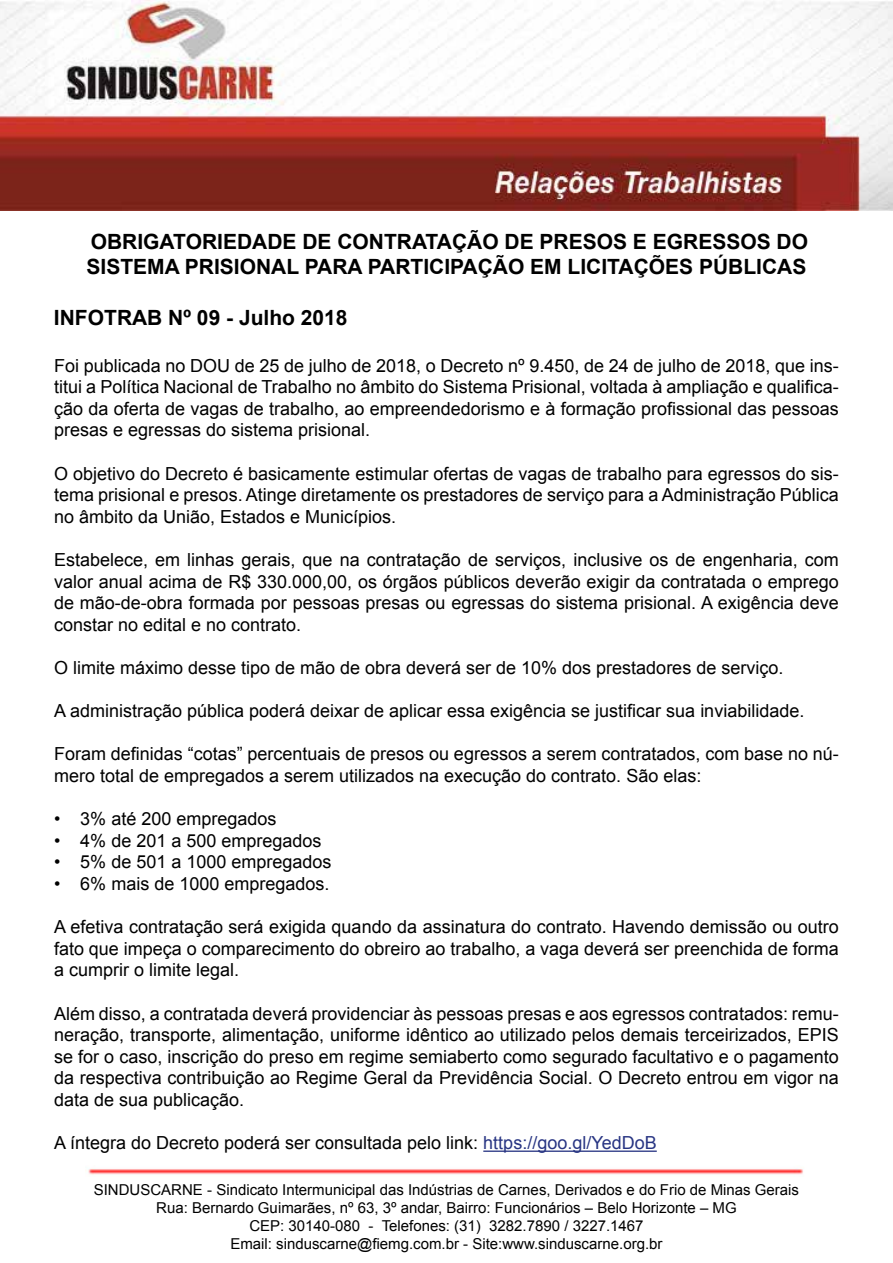
<style>
.page{position:relative;width:893px;height:1263px;background:#fff}
.page>*{position:absolute;margin:0;border:0;box-sizing:border-box;transform-origin:0 0}
.t1{font:700 21px/25.2px "Arial";color:#000}
.t2{font:18px/21.6px "Arial";color:#000;text-align:justify}
.t3{font:15px/18px "Arial";color:#000;text-align:center}
.s1{color:#283583}
</style>
<div class="page">
<hr style="left:483px;top:1150px;width:174px;height:2px;background:#283583">
<img style="left:0;top:0;width:893px;height:210px">
<img style="left:88px;top:1168px;width:715px;height:7px">
<p class="t1" style="left:87px;top:230px;width:723px">OBRIGATORIEDADE DE CONTRATAÇÃO DE PRESOS E EGRESSOS DO<br>SISTEMA PRISIONAL PARA PARTICIPAÇÃO EM LICITAÇÕES PÚBLICAS</p>
<p class="t1" style="left:54px;top:305px;width:295px">INFOTRAB Nº 09 - Julho 2018</p>
<p class="t2" style="left:54px;top:355px;width:786px">Foi publicada no DOU de 25 de julho de 2018, o Decreto nº 9.450, de 24 de julho de 2018, que ins&shy;titui a Política Nacional de Trabalho no âmbito do Sistema Prisional, voltada à ampliação e qualifica&shy;ção da oferta de vagas de trabalho, ao empreendedorismo e à formação profissional das pessoas presas e egressas do sistema prisional.</p>
<p class="t2" style="left:54px;top:463px;width:786px">O objetivo do Decreto é basicamente estimular ofertas de vagas de trabalho para egressos do sis&shy;tema prisional e presos. Atinge diretamente os prestadores de serviço para a Administração Pública no âmbito da União, Estados e Municípios.</p>
<p class="t2" style="left:54px;top:549px;width:786px">Estabelece, em linhas gerais, que na contratação de serviços, inclusive os de engenharia, com valor anual acima de R$ 330.000,00, os órgãos públicos deverão exigir da contratada o emprego de mão-de-obra formada por pessoas presas ou egressas do sistema prisional. A exigência deve constar no edital e no contrato.</p>
<p class="t2" style="left:54px;top:657px;width:731px">O limite máximo desse tipo de mão de obra deverá ser de 10% dos prestadores de serviço.</p>
<p class="t2" style="left:54px;top:700px;width:752px">A administração pública poderá deixar de aplicar essa exigência se justificar sua inviabilidade.</p>
<p class="t2" style="left:54px;top:743px;width:786px">Foram definidas “cotas” percentuais de presos ou egressos a serem contratados, com base no nú&shy;mero total de empregados a serem utilizados na execução do contrato. São elas:</p>
<p class="t2" style="left:54px;top:808px;width:224px">• 3% até 200 empregados</p>
<p class="t2" style="left:54px;top:830px;width:269px">• 4% de 201 a 500 empregados</p>
<p class="t2" style="left:54px;top:851px;width:279px">• 5% de 501 a 1000 empregados</p>
<p class="t2" style="left:54px;top:873px;width:277px">• 6% mais de 1000 empregados.</p>
<p class="t2" style="left:54px;top:916px;width:786px">A efetiva contratação será exigida quando da assinatura do contrato. Havendo demissão ou outro fato que impeça o comparecimento do obreiro ao trabalho, a vaga deverá ser preenchida de forma a cumprir o limite legal.</p>
<p class="t2" style="left:54px;top:1003px;width:786px">Além disso, a contratada deverá providenciar às pessoas presas e aos egressos contratados: remu&shy;neração, transporte, alimentação, uniforme idêntico ao utilizado pelos demais terceirizados, EPIS se for o caso, inscrição do preso em regime semiaberto como segurado facultativo e o pagamento da respectiva contribuição ao Regime Geral da Previdência Social. O Decreto entrou em vigor na data de sua publicação.</p>
<p class="t2" style="left:54px;top:1132px;width:604px">A íntegra do Decreto poderá ser consultada pelo link: <span class="s1">https://goo.gl/YedDoB</span></p>
<p class="t3" style="left:94px;top:1180px;width:707px">SINDUSCARNE - Sindicato Intermunicipal das Indústrias de Carnes, Derivados e do Frio de Minas Gerais Rua: Bernardo Guimarães, nº 63, 3º andar, Bairro: Funcionários – Belo Horizonte – MG<br>CEP: 30140-080 - Telefones: (31) 3282.7890 / 3227.1467<br>Email: sinduscarne@fiemg.com.br - Site:www.sinduscarne.org.br</p>
</div>
